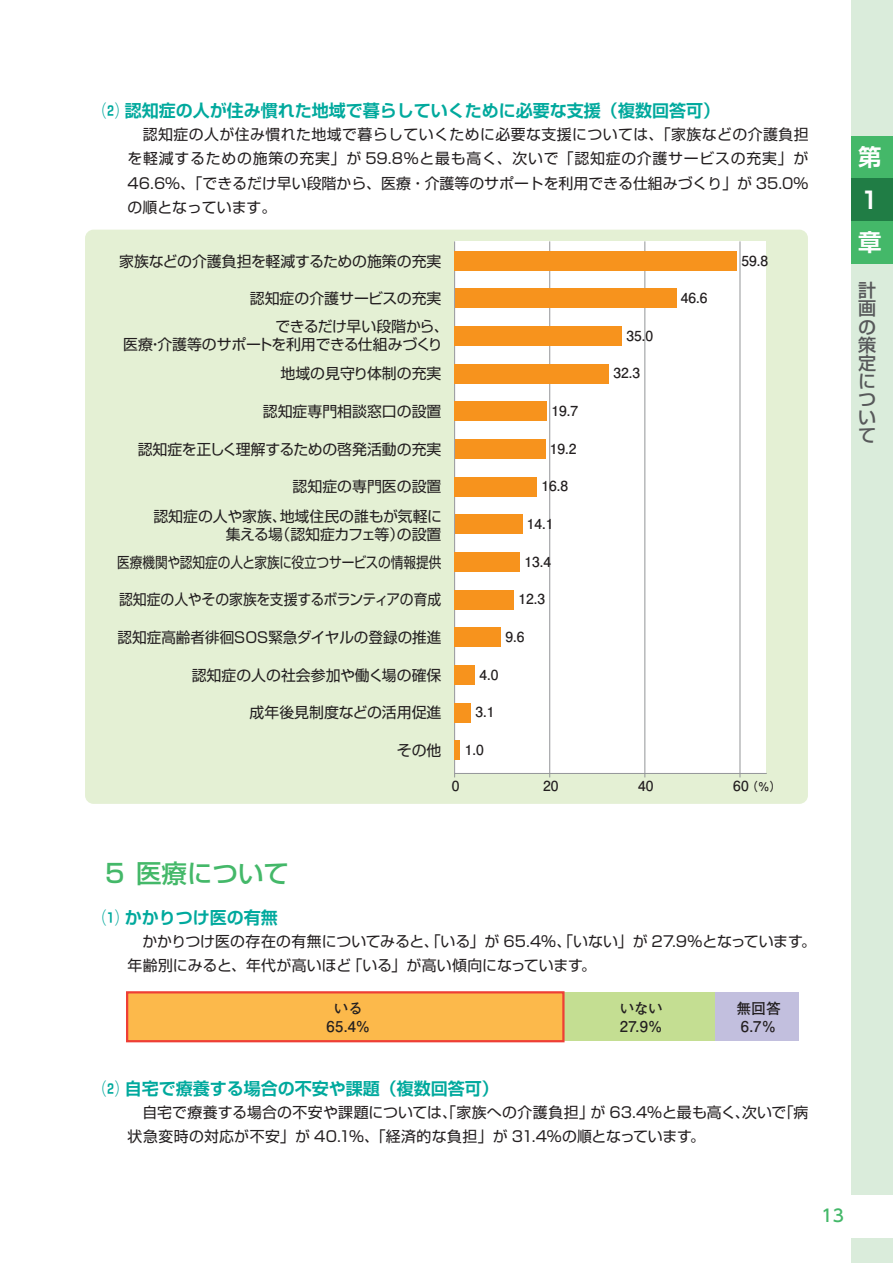
<style>
.page{position:relative;width:893px;height:1263px;background:#fff}
.page>*{position:absolute;margin:0;border:0;box-sizing:border-box;transform-origin:0 0}
.t1{font:500 25.5px "Shin Go Pro";color:#44b869}
.t2{font:700 23.4px/42.5px "Shin Go Pro De";color:#fff}
.t3{font:500 18px/18px "Shin Go Pro";color:#57585a;text-align:justify}
.t4{font:700 16.95px "Shin Go Pro De";color:#00a99d}
.t5{font:500 16.95px "UD Shin Go Pro";color:#44b869}
.t6{font:14.85px/24.5px "Shin Go Pro";color:#231f20}
.t7{font:14.85px/18px "Shin Go Pro";letter-spacing:-.02em;color:#231f20}
.t8{font:14.85px "Shin Go Pro";color:#231f20;scale:.85 1}
.t9{font:14.85px "Shin Go Pro";color:#231f20;scale:.93 1}
.t10{font:700 14.85px/17.9px "Futo Go B101 Pro";letter-spacing:-.01em;color:#231f20;text-align:center}
.t11{font:700 13.8px "Futo Go B101 Pro";color:#231f20}
.t12{font:700 12px "Futo Go B101 Pro";color:#231f20}
.s1{font-size:13.8px}
</style>
<div class="page">
<div style="left:851px;top:0;width:42px;height:1263px;background:#daecdb"></div>
<div style="left:851px;top:1195px;width:42px;height:42px;background:#fff"></div>
<div style="left:851px;top:136px;width:42px;height:43px;background:#44b869"></div>
<div style="left:851px;top:179px;width:42px;height:42px;background:#207d45"></div>
<div style="left:851px;top:221px;width:42px;height:43px;background:#44b869"></div>
<div style="left:85px;top:230px;width:723px;height:574px;background:#e4f0d4;border-radius:9px"></div>
<div style="left:455px;top:241px;width:311px;height:532px;background:#fff"></div>
<hr style="left:454px;top:241px;width:1px;height:536px;background:#939598">
<hr style="left:455px;top:773px;width:312px;height:1px;background:#939598">
<hr style="left:549px;top:241px;width:1px;height:536px;background:#939598">
<hr style="left:645px;top:241px;width:1px;height:536px;background:#939598">
<hr style="left:740px;top:241px;width:1px;height:536px;background:#939598">
<div style="left:455px;top:251px;width:282px;height:19px;background:#f7931d"></div>
<div style="left:455px;top:289px;width:221px;height:19px;background:#f7931d"></div>
<div style="left:455px;top:326px;width:167px;height:20px;background:#f7931d"></div>
<div style="left:455px;top:364px;width:154px;height:19px;background:#f7931d"></div>
<div style="left:455px;top:402px;width:92px;height:19px;background:#f7931d"></div>
<div style="left:455px;top:439px;width:90px;height:20px;background:#f7931d"></div>
<div style="left:455px;top:477px;width:82px;height:19px;background:#f7931d"></div>
<div style="left:455px;top:515px;width:67px;height:19px;background:#f7931d"></div>
<div style="left:455px;top:552px;width:65px;height:20px;background:#f7931d"></div>
<div style="left:455px;top:590px;width:59px;height:19px;background:#f7931d"></div>
<div style="left:455px;top:628px;width:46px;height:19px;background:#f7931d"></div>
<div style="left:455px;top:665px;width:20px;height:19px;background:#f7931d"></div>
<div style="left:455px;top:703px;width:16px;height:19px;background:#f7931d"></div>
<div style="left:455px;top:741px;width:5px;height:19px;background:#f7931d"></div>
<div style="left:715px;top:992px;width:84px;height:49px;background:#c2bfde"></div>
<div style="left:563px;top:992px;width:152px;height:49px;background:#c4de92"></div>
<div style="left:127px;top:992px;width:436px;height:49px;background:#fcb94b"></div>
<div style="left:126px;top:991px;width:439px;height:51px;border:2px solid #ee3e35"></div>
<p class="t4" style="left:85px;top:97px;width:636px">　⑵ 認知症の人が住み慣れた地域で暮らしていくために必要な支援（複数回答可）</p>
<p class="t6" style="left:128px;top:120px;width:682px;text-align:justify">　認知症の人が住み慣れた地域で暮らしていくために必要な支援については、「家族などの介護負担を軽減するための施策の充実」が 59.8％と最も高く、次いで「認知症の介護サービスの充実」が46.6％、「できるだけ早い段階から、医療・介護等のサポートを利用できる仕組みづくり」が 35.0％の順となっています。</p>
<p class="t6" style="left:119px;top:247px;width:324px">家族などの介護負担を軽減するための施策の充実</p>
<p class="t6" style="left:250px;top:284px;width:193px">認知症の介護サービスの充実</p>
<p class="t7" style="left:123px;top:316px;width:327px;text-indent:152px">できるだけ早い段階から、医療・介護等のサポートを利用できる仕組みづくり</p>
<p class="t6" style="left:281px;top:360px;width:162px">地域の見守り体制の充実</p>
<p class="t6" style="left:263px;top:397px;width:180px">認知症専門相談窓口の設置</p>
<p class="t6" style="left:138px;top:435px;width:305px">認知症を正しく理解するための啓発活動の充実</p>
<p class="t6" style="left:293px;top:473px;width:150px">認知症の専門医の設置</p>
<p class="t6" style="left:153px;top:505px;width:290px;line-height:18px;text-align:right">認知症の人や家族、地域住民の誰もが気軽に集える場（認知症カフェ等）の設置</p>
<p class="t8" style="left:117px;top:550px;width:383px">医療機関や認知症の人と家族に役立つサービスの情報提供</p>
<p class="t9" style="left:119px;top:587px;width:348px">認知症の人やその家族を支援するボランティアの育成</p>
<p class="t6" style="left:118px;top:623px;width:325px">認知症高齢者徘徊SOS緊急ダイヤルの登録の推進</p>
<p class="t6" style="left:192px;top:661px;width:251px">認知症の人の社会参加や働く場の確保</p>
<p class="t6" style="left:250px;top:699px;width:193px">成年後見制度などの活用促進</p>
<p class="t6" style="left:397px;top:736px;width:46px">その他</p>
<p class="t11" style="left:551px;top:400px;width:28px">19.7</p>
<p class="t11" style="left:550px;top:437px;width:28px">19.2</p>
<p class="t11" style="left:541px;top:475px;width:28px">16.8</p>
<p class="t11" style="left:527px;top:513px;width:28px">14.1</p>
<p class="t11" style="left:525px;top:550px;width:28px">13.4</p>
<p class="t11" style="left:518px;top:588px;width:28px">12.3</p>
<p class="t11" style="left:505px;top:626px;width:20px">9.6</p>
<p class="t11" style="left:479px;top:663px;width:20px">4.0</p>
<p class="t11" style="left:476px;top:701px;width:20px">3.1</p>
<p class="t11" style="left:465px;top:739px;width:20px">1.0</p>
<p class="t11" style="left:626px;top:325px;width:28px">35.0</p>
<p class="t11" style="left:613px;top:362px;width:28px">32.3</p>
<p class="t11" style="left:681px;top:287px;width:28px">46.6</p>
<p class="t11" style="left:741px;top:249px;width:28px">59.8</p>
<p class="t11" style="left:452px;top:775px;width:9px">0</p>
<p class="t11" style="left:543px;top:775px;width:17px">20</p>
<p class="t11" style="left:638px;top:775px;width:17px">40</p>
<p class="t12" style="left:733px;top:777px;width:50px"><span class="s1">60</span>（％）</p>
<h2 class="t2" style="left:858px;top:133px;width:24px">第<br>１章</h2>
<p class="t3" style="left:858px;top:279px;width:19px">計画の策定について</p>
<h1 class="t1" style="left:102px;top:852px;width:189px">５ 医療について</h1>
<p class="t4" style="left:85px;top:903px;width:194px">　⑴ かかりつけ医の有無</p>
<p class="t6" style="left:128px;top:927px;width:690px">　かかりつけ医の存在の有無についてみると、「いる」が 65.4％、「いない」が 27.9％となっています。年齢別にみると、年代が高いほど「いる」が高い傾向になっています。</p>
<p class="t10" style="left:326px;top:997px;width:45px">いる<br>65.4％</p>
<p class="t10" style="left:620px;top:997px;width:45px;text-align:left">いない<br>27.9％</p>
<p class="t10" style="left:736px;top:997px;width:46px">無回答<br>6.7％</p>
<p class="t4" style="left:85px;top:1075px;width:415px">　⑵ 自宅で療養する場合の不安や課題（複数回答可）</p>
<p class="t6" style="left:128px;top:1098px;width:682px">　自宅で療養する場合の不安や課題については、「家族への介護負担」が 63.4％と最も高く、次いで「病状急変時の対応が不安」が 40.1％、「経済的な負担」が 31.4％の順となっています。</p>
<p class="t5" style="left:822px;top:1201px;width:24px">13</p>
</div>
